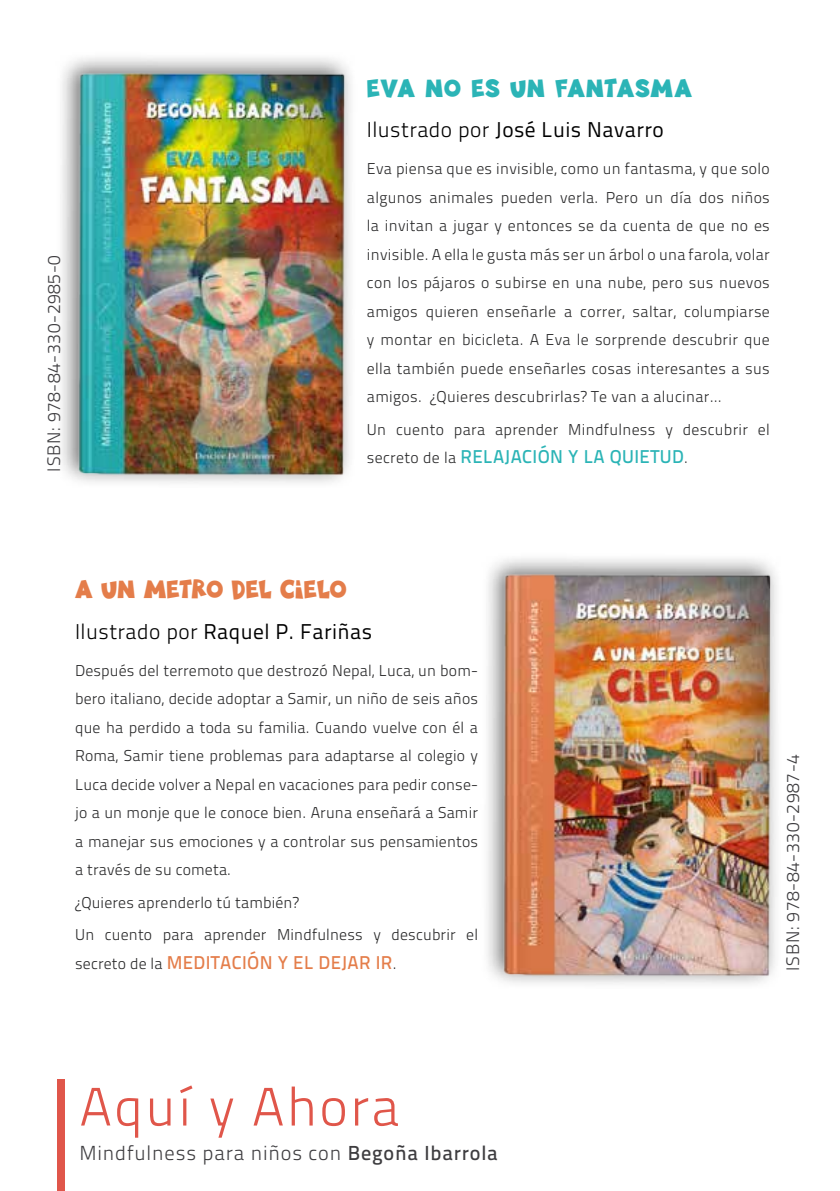
<style>
.page{position:relative;width:840px;height:1191px;background:#fff}
.page>*{position:absolute;margin:0;border:0;box-sizing:border-box;transform-origin:0 0}
.t1{font:54px "Titillium Text 25 L 250 wt";letter-spacing:.04em;color:#e0564a}
.t2{font:28.4px "Munstar";letter-spacing:.01em;color:#2bb4b6}
.t3{font:28.4px "Munstar";letter-spacing:-.015em;color:#e47d4a}
.t4{font:21.4px "Titillium Text 25 L 400 wt";letter-spacing:.02em;color:#000}
.t5{font:20.2px "Titillium Text 25 L 250 wt";letter-spacing:.04em;color:#3e3d40}
.t6{font:18.6px "Titillium Text 25 L 600 wt";letter-spacing:.02em;color:#2bb4b6}
.t7{font:18.6px "Titillium Text 25 L 600 wt";letter-spacing:.02em;color:#e47d4a}
.t8{font:18px "Titillium Text 25 L 250 wt";letter-spacing:.04em;color:#3e3d40}
.t9{font:15.6px/28.4px "Titillium Text 25 L 250 wt";letter-spacing:.01em;color:#282829;text-align:justify}
.s1{font-family:"Titillium Text 25 L 250 wt"}
.s2{font-family:"Titillium Text 25 L 250 wt";font-size:15.6px;color:#282829}
.s3{font-family:"Titillium Text 25 L 600 wt"}
</style>
<div class="page">
<img style="left:61px;top:57px;width:290px;height:426px">
<img style="left:487px;top:558px;width:290px;height:426px">
<div style="left:57px;top:1079px;width:8px;height:112px;background:#e0564a"></div>
<p class="t8" style="left:41px;top:471px;width:218px;rotate:-90deg">ISBN: 978-84-330-2985-0</p>
<h2 class="t2" style="left:366px;top:73px;width:327px">EVA NO ES UN FANTASMA</h2>
<h3 class="t4" style="left:366px;top:114px;width:298px"><span class="s1">Ilustrado por</span> José Luis Navarro</h3>
<p class="t9" style="left:366px;top:154px;width:404px">Eva piensa que es invisible, como un fantasma, y que solo algunos animales pueden verla. Pero un día dos niños la invitan a jugar y entonces se da cuenta de que no es invisible. A ella le gusta más ser un árbol o una farola, volar con los pájaros o subirse en una nube, pero sus nuevos amigos quieren enseñarle a correr, saltar, columpiarse y montar en bicicleta. A Eva le sorprende descubrir que ella también puede enseñarles cosas interesantes a sus amigos. ¿Quieres descubrirlas? Te van a alucinar…</p>
<p class="t9" style="left:366px;top:414px;width:404px">Un cuento para aprender Mindfulness y descubrir el</p>
<p class="t6" style="left:366px;top:442px;width:322px"><span class="s2">secreto de la</span> RELAJACIÓN Y LA QUIETUD<span class="s2">.</span></p>
<h2 class="t3" style="left:75px;top:574px;width:273px">A UN METRO DEL CIELO</h2>
<h3 class="t4" style="left:75px;top:615px;width:298px"><span class="s1">Ilustrado por</span> Raquel P. Fariñas</h3>
<p class="t9" style="left:75px;top:655px;width:404px">Después del terremoto que destrozó Nepal, Luca, un bom&shy;bero italiano, decide adoptar a Samir, un niño de seis años que ha perdido a toda su familia. Cuando vuelve con él a Roma, Samir tiene problemas para adaptarse al colegio y Luca decide volver a Nepal en vacaciones para pedir conse&shy;jo a un monje que le conoce bien. Aruna enseñará a Samir a manejar sus emociones y a controlar sus pensamientos a través de su cometa.</p>
<p class="t9" style="left:75px;top:885px;width:404px;line-height:32.6px">¿Quieres aprenderlo tú también?<br>Un cuento para aprender Mindfulness y descubrir el</p>
<p class="t7" style="left:75px;top:948px;width:323px"><span class="s2">secreto de la</span> MEDITACIÓN Y EL DEJAR IR<span class="s2">.</span></p>
<p class="t8" style="left:779px;top:970px;width:218px;rotate:-90deg">ISBN: 978-84-330-2987-4</p>
<h1 class="t1" style="left:79px;top:1067px;width:321px">Aquí y Ahora</h1>
<p class="t5" style="left:79px;top:1138px;width:420px">Mindfulness para niños con <span class="s3">Begoña Ibarrola</span></p>
</div>
